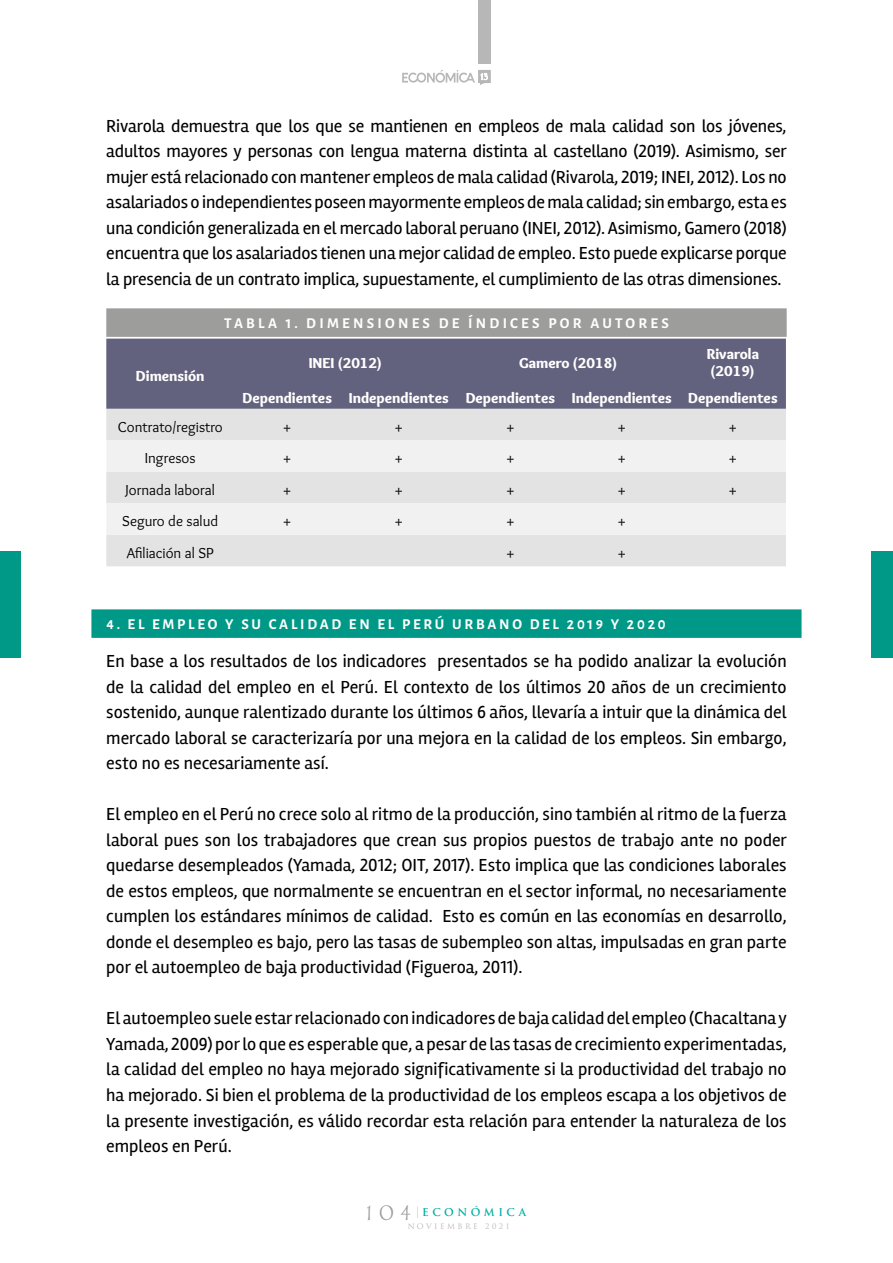
<style>
.page{position:relative;width:893px;height:1263px;background:#fff}
.page>*{position:absolute;margin:0;border:0;box-sizing:border-box;transform-origin:0 0}
.t1{font:18px/25.5px "Rambla";color:#000;text-align:justify}
.t2{font:900 15px/17.2px "Overlock";color:#fff}
.t3{font:15px "Overlock";color:#000}
.t4{font:700 15px "Alegreya Sans";letter-spacing:.18em;color:#fff}
.t5{font:700 15px "Alegreya Sans";letter-spacing:.215em;color:#fff}
.t6{font:700 10.5px "Trajan Pro";letter-spacing:.33em;color:#01b0a5}
.t7{font:7.5px "Trajan Pro";letter-spacing:.335em;color:#b8b7b7}
.s1{font-family:"Chantelli Antiqua";font-weight:400;font-size:18px;color:#9d9d9c}
.s2{font-family:"Chantelli Antiqua";font-weight:400;color:#b8b7b7}
</style>
<div class="page">
<div style="left:0;top:552px;width:21px;height:106px;background:#009987"></div>
<div style="left:872px;top:552px;width:21px;height:106px;background:#009987"></div>
<div style="left:478px;top:0;width:13px;height:64px;background:#b8b7b7"></div>
<svg style="left:402px;top:70px;width:89px;height:15px"></svg>
<div style="left:106px;top:308px;width:681px;height:29px;background:#9d9d9c"></div>
<div style="left:91px;top:609px;width:710px;height:29px;background:#009987"></div>
<div style="left:106px;top:339px;width:680px;height:70px;background:#63627e"></div>
<div style="left:106px;top:409px;width:680px;height:157px;background:#e3e3e3"></div>
<svg style="left:106px;top:440px;width:680px;height:95px;fill:#f1f1f1"></svg>
<p class="t1" style="left:106px;top:113px;width:682px">Rivarola demuestra que los que se mantienen en empleos de mala calidad son los jóvenes, adultos mayores y personas con lengua materna distinta al castellano (2019). Asimismo, ser mujer está relacionado con mantener empleos de mala calidad (Rivarola, 2019; INEI, 2012). Los no asalariados o independientes poseen mayormente empleos de mala calidad; sin embargo, esta es una condición generalizada en el mercado laboral peruano (INEI, 2012). Asimismo, Gamero (2018) encuentra que los asalariados tienen una mejor calidad de empleo. Esto puede explicarse porque la presencia de un contrato implica, supuestamente, el cumplimiento de las otras dimensiones.</p>
<p class="t5" style="left:224px;top:313px;width:446px">TABLA 1. DIMENSIONES DE ÍNDICES POR AUTORES</p>
<p class="t2" style="left:136px;top:367px;width:70px">Dimensión</p>
<p class="t2" style="left:309px;top:354px;width:75px">INEI (2012)</p>
<p class="t2" style="left:519px;top:354px;width:100px">Gamero (2018)</p>
<p class="t2" style="left:707px;top:345px;width:54px">Rivarola (2019)</p>
<p class="t2" style="left:243px;top:389px;width:536px">Dependientes Independientes Dependientes Independientes Dependientes</p>
<p class="t3" style="left:118px;top:418px;width:106px">Contrato/registro</p>
<p class="t3" style="left:283px;top:418px;width:10px">+</p>
<p class="t3" style="left:395px;top:418px;width:10px">+</p>
<p class="t3" style="left:506px;top:418px;width:10px">+</p>
<p class="t3" style="left:618px;top:418px;width:10px">+</p>
<p class="t3" style="left:729px;top:418px;width:10px">+</p>
<p class="t3" style="left:145px;top:450px;width:52px">Ingresos</p>
<p class="t3" style="left:283px;top:450px;width:10px">+</p>
<p class="t3" style="left:395px;top:450px;width:10px">+</p>
<p class="t3" style="left:506px;top:450px;width:10px">+</p>
<p class="t3" style="left:618px;top:450px;width:10px">+</p>
<p class="t3" style="left:729px;top:450px;width:10px">+</p>
<p class="t3" style="left:126px;top:481px;width:91px">Jornada laboral</p>
<p class="t3" style="left:283px;top:481px;width:10px">+</p>
<p class="t3" style="left:395px;top:481px;width:10px">+</p>
<p class="t3" style="left:506px;top:481px;width:10px">+</p>
<p class="t3" style="left:618px;top:481px;width:10px">+</p>
<p class="t3" style="left:729px;top:481px;width:10px">+</p>
<p class="t3" style="left:122px;top:513px;width:98px">Seguro de salud</p>
<p class="t3" style="left:283px;top:513px;width:10px">+</p>
<p class="t3" style="left:395px;top:513px;width:10px">+</p>
<p class="t3" style="left:506px;top:513px;width:10px">+</p>
<p class="t3" style="left:618px;top:513px;width:10px">+</p>
<p class="t3" style="left:127px;top:544px;width:89px">Afiliación al SP</p>
<p class="t3" style="left:506px;top:544px;width:10px">+</p>
<p class="t3" style="left:618px;top:544px;width:10px">+</p>
<p class="t4" style="left:107px;top:614px;width:561px">4. EL EMPLEO Y SU CALIDAD EN EL PERÚ URBANO DEL 2019 Y 2020</p>
<p class="t1" style="left:106px;top:648px;width:682px">En base a los resultados de los indicadores presentados se ha podido analizar la evolución de la calidad del empleo en el Perú. El contexto de los últimos 20 años de un crecimiento sostenido, aunque ralentizado durante los últimos 6 años, llevaría a intuir que la dinámica del mercado laboral se caracterizaría por una mejora en la calidad de los empleos. Sin embargo, esto no es necesariamente así.</p>
<p class="t1" style="left:106px;top:802px;width:682px">El empleo en el Perú no crece solo al ritmo de la producción, sino también al ritmo de la fuerza laboral pues son los trabajadores que crean sus propios puestos de trabajo ante no poder quedarse desempleados (Yamada, 2012; OIT, 2017). Esto implica que las condiciones laborales de estos empleos, que normalmente se encuentran en el sector informal, no necesariamente cumplen los estándares mínimos de calidad. Esto es común en las economías en desarrollo, donde el desempleo es bajo, pero las tasas de subempleo son altas, impulsadas en gran parte por el autoempleo de baja productividad (Figueroa, 2011).</p>
<p class="t1" style="left:106px;top:1006px;width:682px">El autoempleo suele estar relacionado con indicadores de baja calidad del empleo (Chacaltana y Yamada, 2009) por lo que es esperable que, a pesar de las tasas de crecimiento experimentadas, la calidad del empleo no haya mejorado significativamente si la productividad del trabajo no ha mejorado. Si bien el problema de la productividad de los empleos escapa a los objetivos de la presente investigación, es válido recordar esta relación para entender la naturaleza de los empleos en Perú.</p>
<p class="t6" style="left:367px;top:1205px;width:161px"><span class="s1">104</span> <span class="s2">|</span>ECONÓMICA</p>
<p class="t7" style="left:407px;top:1222px;width:104px">NOVIEMBRE 2021</p>
</div>
